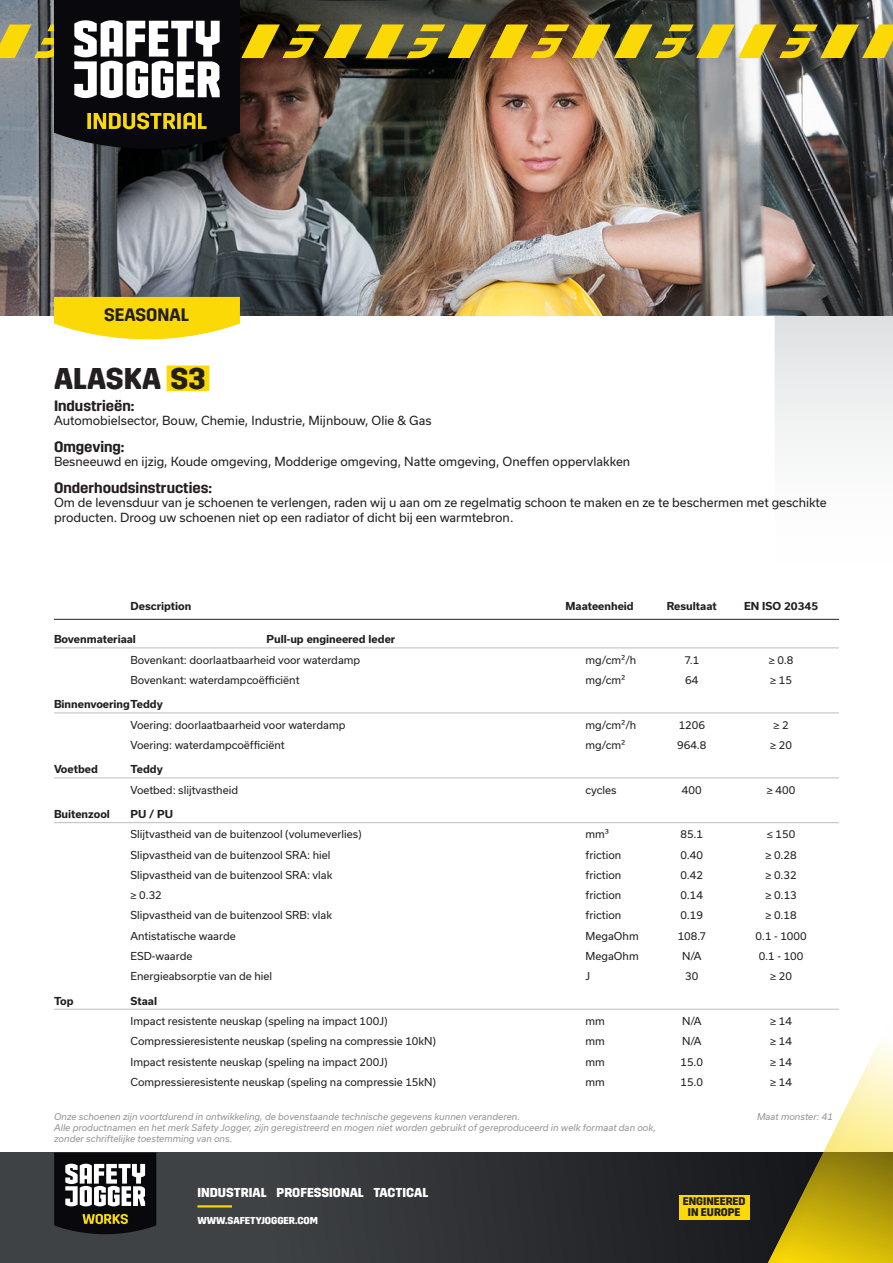
<style>
.page{position:relative;width:893px;height:1263px;background:#fff}
.page>*{position:absolute;margin:0;border:0;box-sizing:border-box;transform-origin:0 0}
.article_name_IND{font:700 30px "Trim";color:#231f20}
.category_tag_IND{font:600 18px "Trim";color:#231f20}
.t1{font:600 15px "Trim";color:#231f20}
.t2{font:700 12.9px "Trim";color:#fff}
.text{font:12px/14.4px "Usual";color:#231f20}
.t3{font:700 11.1px/10.9px "Trim";color:#231f20;text-align:center}
.table_text{font:10.5px "Usual";color:#231f20}
.table_text_highlight{font:700 10.5px "Usual";color:#231f20}
.table_title{font:700 10.5px "Usual";color:#231f20}
.t4{font:700 10.05px "Trim";color:#fff}
.text-2{font:italic 9px/10.8px "Usual";color:#939598}
</style>
<div class="page">
<svg style="left:0;top:1152px;width:749px;height:111px;background:#323437"></svg>
<div style="left:679px;top:1195px;width:70px;height:24px;background:#fad906"></div>
<hr style="left:197px;top:1205px;width:35px;height:2px;background:#fad906">
<svg style="left:775px;top:315px;width:118px;height:463px"></svg>
<svg style="left:54px;top:1152px;width:102px;height:82px"></svg>
<div style="left:749px;top:976px;width:144px;height:287px;background:#231f20;opacity:.05"></div>
<img style="left:0;top:149px;width:893px;height:166px">
<img style="left:0;top:0;width:893px;height:149px">
<div style="left:167px;top:365px;width:42px;height:26px;background:#fad906"></div>
<svg style="left:54px;top:297px;width:186px;height:42px;background:#fadd22"></svg>
<hr style="left:54px;top:619px;width:785px;height:1px;background:#231f20">
<hr style="left:54px;top:648px;width:785px;height:1px;background:#bcbdc0">
<hr style="left:54px;top:713px;width:785px;height:1px;background:#bcbdc0">
<hr style="left:54px;top:778px;width:785px;height:1px;background:#bcbdc0">
<hr style="left:54px;top:822px;width:785px;height:1px;background:#bcbdc0">
<hr style="left:54px;top:1009px;width:785px;height:1px;background:#bcbdc0">
<p class="category_tag_IND" style="left:104px;top:305px;width:87px">SEASONAL</p>
<p class="article_name_IND" style="left:54px;top:361px;width:153px">ALASKA S3</p>
<p class="t1" style="left:54px;top:397px;width:82px">Industrieën:</p>
<p class="text" style="left:54px;top:414px;width:379px">Automobielsector, Bouw, Chemie, Industrie, Mijnbouw, Olie &amp; Gas</p>
<p class="t1" style="left:54px;top:438px;width:72px">Omgeving:</p>
<p class="text" style="left:54px;top:455px;width:578px">Besneeuwd en ijzig, Koude omgeving, Modderige omgeving, Natte omgeving, Oneffen oppervlakken</p>
<p class="t1" style="left:54px;top:479px;width:159px">Onderhoudsinstructies:</p>
<p class="text" style="left:54px;top:495px;width:774px">Om de levensduur van je schoenen te verlengen, raden wij u aan om ze regelmatig schoon te maken en ze te beschermen met geschikte producten. Droog uw schoenen niet op een radiator of dicht bij een warmtebron.</p>
<p class="table_title" style="left:131px;top:600px;width:62px">Description</p>
<p class="table_title" style="left:565px;top:600px;width:70px">Maateenheid</p>
<p class="table_title" style="left:667px;top:600px;width:51px">Resultaat</p>
<p class="table_title" style="left:744px;top:600px;width:76px">EN ISO 20345</p>
<p class="table_text_highlight" style="left:54px;top:633px;width:83px">Bovenmateriaal</p>
<p class="table_text_highlight" style="left:267px;top:633px;width:130px">Pull-up engineered leder</p>
<p class="table_text" style="left:131px;top:654px;width:231px">Bovenkant: doorlaatbaarheid voor waterdamp</p>
<p class="table_text" style="left:585px;top:654px;width:52px">mg/cm²/h</p>
<p class="table_text" style="left:684px;top:654px;width:16px">7.1</p>
<p class="table_text" style="left:769px;top:654px;width:26px">≥ 0.8</p>
<p class="table_text" style="left:131px;top:674px;width:171px">Bovenkant: waterdampcoëfficiënt</p>
<p class="table_text" style="left:585px;top:674px;width:41px">mg/cm²</p>
<p class="table_text" style="left:685px;top:674px;width:15px">64</p>
<p class="table_text" style="left:770px;top:674px;width:23px">≥ 15</p>
<p class="table_text_highlight" style="left:54px;top:698px;width:110px">BinnenvoeringTeddy</p>
<p class="table_text" style="left:131px;top:719px;width:216px">Voering: doorlaatbaarheid voor waterdamp</p>
<p class="table_text" style="left:585px;top:719px;width:52px">mg/cm²/h</p>
<p class="table_text" style="left:679px;top:719px;width:28px">1206</p>
<p class="table_text" style="left:773px;top:719px;width:17px">≥ 2</p>
<p class="table_text" style="left:131px;top:739px;width:156px">Voering: waterdampcoëfficiënt</p>
<p class="table_text" style="left:585px;top:739px;width:41px">mg/cm²</p>
<p class="table_text" style="left:677px;top:739px;width:31px">964.8</p>
<p class="table_text" style="left:770px;top:739px;width:23px">≥ 20</p>
<p class="table_text_highlight" style="left:54px;top:763px;width:45px">Voetbed</p>
<p class="table_text_highlight" style="left:131px;top:763px;width:34px">Teddy</p>
<p class="table_text" style="left:131px;top:784px;width:109px">Voetbed: slijtvastheid</p>
<p class="table_text" style="left:585px;top:784px;width:33px">cycles</p>
<p class="table_text" style="left:682px;top:784px;width:21px">400</p>
<p class="table_text" style="left:767px;top:784px;width:30px">≥ 400</p>
<p class="table_text_highlight" style="left:54px;top:808px;width:57px">Buitenzool</p>
<p class="table_text_highlight" style="left:131px;top:808px;width:44px">PU / PU</p>
<p class="table_text" style="left:131px;top:828px;width:233px">Slijtvastheid van de buitenzool (volumeverlies)</p>
<p class="table_text" style="left:585px;top:828px;width:25px">mm³</p>
<p class="table_text" style="left:680px;top:828px;width:24px">85.1</p>
<p class="table_text" style="left:767px;top:828px;width:30px">≤ 150</p>
<p class="table_text" style="left:131px;top:849px;width:201px">Slipvastheid van de buitenzool SRA: hiel</p>
<p class="table_text" style="left:585px;top:849px;width:37px">friction</p>
<p class="table_text" style="left:680px;top:849px;width:24px">0.40</p>
<p class="table_text" style="left:765px;top:849px;width:33px">≥ 0.28</p>
<p class="table_text" style="left:131px;top:869px;width:203px">Slipvastheid van de buitenzool SRA: vlak</p>
<p class="table_text" style="left:585px;top:869px;width:37px">friction</p>
<p class="table_text" style="left:680px;top:869px;width:24px">0.42</p>
<p class="table_text" style="left:765px;top:869px;width:33px">≥ 0.32</p>
<p class="table_text" style="left:131px;top:889px;width:33px">≥ 0.32</p>
<p class="table_text" style="left:585px;top:889px;width:37px">friction</p>
<p class="table_text" style="left:680px;top:889px;width:24px">0.14</p>
<p class="table_text" style="left:765px;top:889px;width:33px">≥ 0.13</p>
<p class="table_text" style="left:131px;top:909px;width:203px">Slipvastheid van de buitenzool SRB: vlak</p>
<p class="table_text" style="left:585px;top:909px;width:37px">friction</p>
<p class="table_text" style="left:680px;top:909px;width:24px">0.19</p>
<p class="table_text" style="left:765px;top:909px;width:33px">≥ 0.18</p>
<p class="table_text" style="left:131px;top:930px;width:107px">Antistatische waarde</p>
<p class="table_text" style="left:585px;top:930px;width:55px">MegaOhm</p>
<p class="table_text" style="left:678px;top:930px;width:30px">108.7</p>
<p class="table_text" style="left:756px;top:930px;width:53px">0.1 - 1000</p>
<p class="table_text" style="left:131px;top:950px;width:63px">ESD-waarde</p>
<p class="table_text" style="left:585px;top:950px;width:55px">MegaOhm</p>
<p class="table_text" style="left:682px;top:950px;width:21px">N/A</p>
<p class="table_text" style="left:759px;top:950px;width:46px">0.1 - 100</p>
<p class="table_text" style="left:131px;top:970px;width:143px">Energieabsorptie van de hiel</p>
<p class="table_text" style="left:585px;top:970px;width:6px">J</p>
<p class="table_text" style="left:685px;top:970px;width:15px">30</p>
<p class="table_text" style="left:770px;top:970px;width:23px">≥ 20</p>
<p class="table_text_highlight" style="left:54px;top:995px;width:21px">Top</p>
<p class="table_text_highlight" style="left:131px;top:995px;width:28px">Staal</p>
<p class="table_text" style="left:131px;top:1015px;width:259px">Impact resistente neuskap (speling na impact 100J)</p>
<p class="table_text" style="left:585px;top:1015px;width:21px">mm</p>
<p class="table_text" style="left:682px;top:1015px;width:21px">N/A</p>
<p class="table_text" style="left:770px;top:1015px;width:23px">≥ 14</p>
<p class="table_text" style="left:131px;top:1035px;width:307px">Compressieresistente neuskap (speling na compressie 10kN)</p>
<p class="table_text" style="left:585px;top:1035px;width:21px">mm</p>
<p class="table_text" style="left:682px;top:1035px;width:21px">N/A</p>
<p class="table_text" style="left:770px;top:1035px;width:23px">≥ 14</p>
<p class="table_text" style="left:131px;top:1055px;width:259px">Impact resistente neuskap (speling na impact 200J)</p>
<p class="table_text" style="left:585px;top:1055px;width:21px">mm</p>
<p class="table_text" style="left:681px;top:1055px;width:24px">15.0</p>
<p class="table_text" style="left:770px;top:1055px;width:23px">≥ 14</p>
<p class="table_text" style="left:131px;top:1076px;width:307px">Compressieresistente neuskap (speling na compressie 15kN)</p>
<p class="table_text" style="left:585px;top:1076px;width:21px">mm</p>
<p class="table_text" style="left:681px;top:1076px;width:24px">15.0</p>
<p class="table_text" style="left:770px;top:1076px;width:23px">≥ 14</p>
<p class="text-2" style="left:54px;top:1111px;width:603px">Onze schoenen zijn voortdurend in ontwikkeling, de bovenstaande technische gegevens kunnen veranderen.<br>Alle productnamen en het merk Safety Jogger, zijn geregistreerd en mogen niet worden gebruikt of gereproduceerd in welk formaat dan ook, zonder schriftelijke toestemming van ons.</p>
<p class="t2" style="left:197px;top:1185px;width:232px">INDUSTRIAL PROFESSIONAL TACTICAL</p>
<p class="t4" style="left:197px;top:1214px;width:122px">WWW.SAFETYJOGGER.COM</p>
<p class="text-2" style="left:757px;top:1111px;width:77px">Maat monster: 41</p>
<p class="t3" style="left:683px;top:1196px;width:64px">ENGINEERED<br>IN EUROPE</p>
</div>
